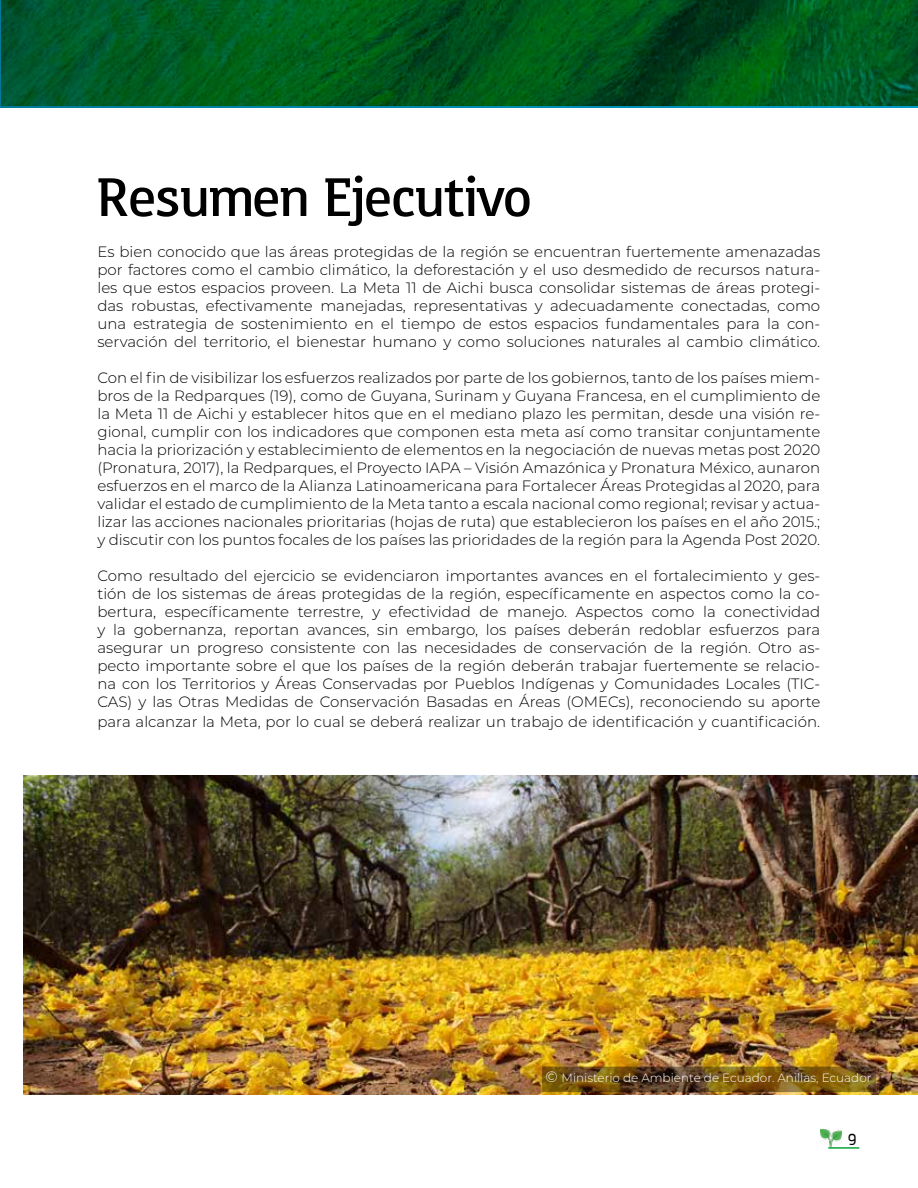
<style>
.page{position:relative;width:918px;height:1188px;background:#fff}
.page>*{position:absolute;margin:0;border:0;box-sizing:border-box;transform-origin:0 0}
.t1{font:63px "Eirik Raude";color:#000}
.t2{font:300 15px/18px "Montserrat";color:#000;text-align:justify}
.t3{font:15px "Acephimere";color:#000}
.t4{font:300 12px "Montserrat";color:#fff}
.s1{font-size:15px}
</style>
<div class="page">
<img style="left:821px;top:1129px;width:20px;height:18px">
<hr style="left:828px;top:1147px;width:31px;height:2px;background:#0aa43c">
<svg style="left:0;top:0;width:918px;height:108px"></svg>
<img style="left:24px;top:775px;width:894px;height:319px">
<svg style="left:545px;top:1070px;width:328px;height:19px"></svg>
<h1 class="t1" style="left:97px;top:157px;width:435px">Resumen Ejecutivo</h1>
<p class="t2" style="left:97px;top:243px;width:724px">Es bien conocido que las áreas protegidas de la región se encuentran fuertemente amenazadas por factores como el cambio climático, la deforestación y el uso desmedido de recursos natura&shy;les que estos espacios proveen. La Meta 11 de Aichi busca consolidar sistemas de áreas protegi&shy;das robustas, efectivamente manejadas, representativas y adecuadamente conectadas, como una estrategia de sostenimiento en el tiempo de estos espacios fundamentales para la con&shy;servación del territorio, el bienestar humano y como soluciones naturales al cambio climático.</p>
<p class="t2" style="left:97px;top:369px;width:724px">Con el fin de visibilizar los esfuerzos realizados por parte de los gobiernos, tanto de los países miem&shy;bros de la Redparques (19), como de Guyana, Surinam y Guyana Francesa, en el cumplimiento de la Meta 11 de Aichi y establecer hitos que en el mediano plazo les permitan, desde una visión re&shy;gional, cumplir con los indicadores que componen esta meta así como transitar conjuntamente hacia la priorización y establecimiento de elementos en la negociación de nuevas metas post 2020 (Pronatura, 2017), la Redparques, el Proyecto IAPA – Visión Amazónica y Pronatura México, aunaron esfuerzos en el marco de la Alianza Latinoamericana para Fortalecer Áreas Protegidas al 2020, para validar el estado de cumplimiento de la Meta tanto a escala nacional como regional; revisar y actua&shy;lizar las acciones nacionales prioritarias (hojas de ruta) que establecieron los países en el año 2015.; y discutir con los puntos focales de los países las prioridades de la región para la Agenda Post 2020.</p>
<p class="t2" style="left:97px;top:567px;width:724px">Como resultado del ejercicio se evidenciaron importantes avances en el fortalecimiento y ges&shy;tión de los sistemas de áreas protegidas de la región, específicamente en aspectos como la co&shy;bertura, específicamente terrestre, y efectividad de manejo. Aspectos como la conectividad y la gobernanza, reportan avances, sin embargo, los países deberán redoblar esfuerzos para asegurar un progreso consistente con las necesidades de conservación de la región. Otro as&shy;pecto importante sobre el que los países de la región deberán trabajar fuertemente se relacio&shy;na con los Territorios y Áreas Conservadas por Pueblos Indígenas y Comunidades Locales (TIC-CAS) y las Otras Medidas de Conservación Basadas en Áreas (OMECs), reconociendo su aporte</p>
<p class="t2" style="left:97px;top:712px;width:724px">para alcanzar la Meta, por lo cual se deberá realizar un trabajo de identificación y cuantificación.</p>
<p class="t4" style="left:545px;top:1070px;width:328px"><span class="s1">©</span> Ministerio de Ambiente de Ecuador. Anillas, Ecuador</p>
<p class="t3" style="left:848px;top:1130px;width:10px">9</p>
</div>
